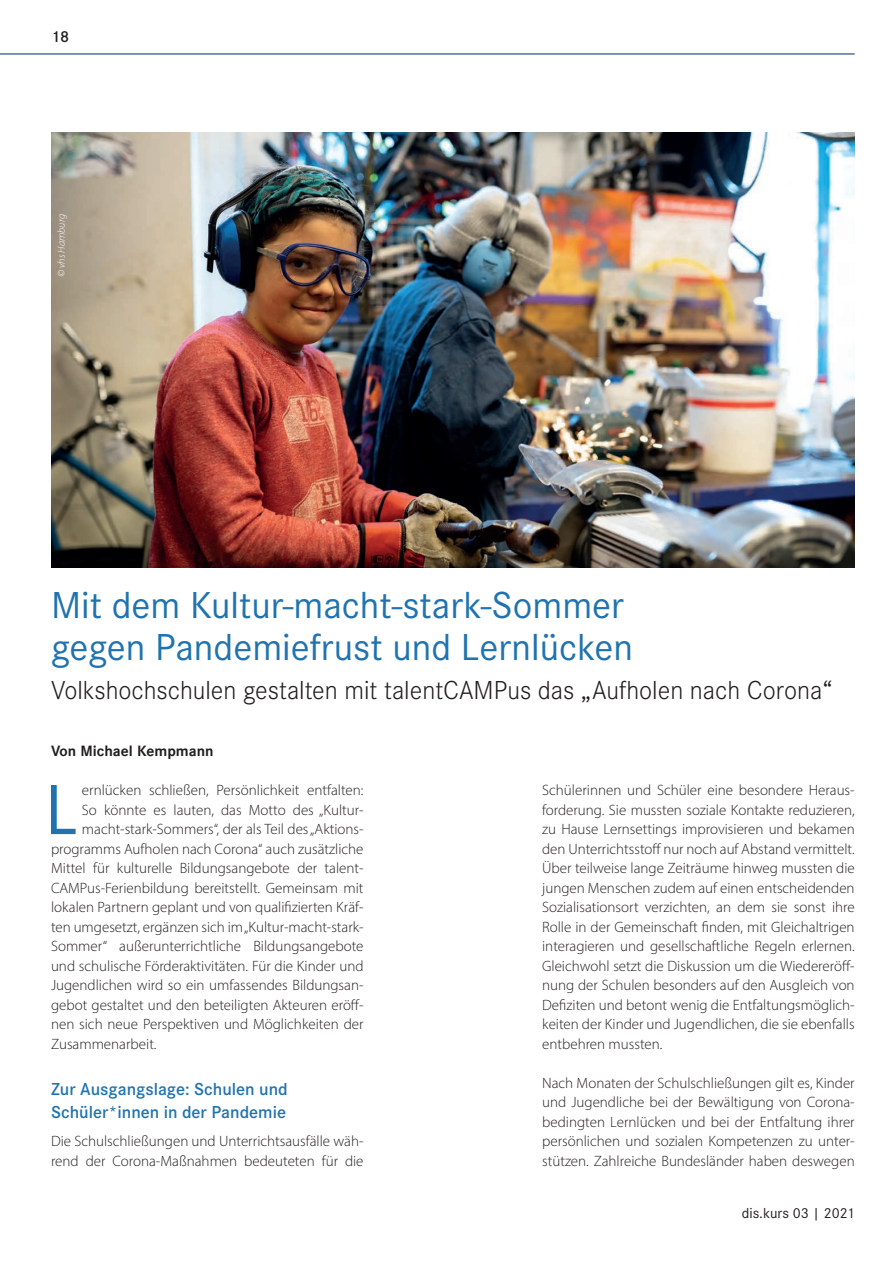
<style>
.page{position:relative;width:893px;height:1263px;background:#fff}
.page>*{position:absolute;margin:0;border:0;box-sizing:border-box;transform-origin:0 0}
._06B-Initial_Doss{font:72.9px "Myriad Pro";color:#2073ae;scale:.9 1}
._01B-Headline-Doss{font:39px/42px "Corporate S";color:#2073ae}
._02B-Subline{font:300 27px "Corporate S";color:#231f20}
._03B-ZUE_dos{font:600 18px/22.5px "Corporate S";color:#2073ae}
.t1{font:600 16.5px "Corporate S";color:#231f20}
._01A-fliesstext{font:300 15px/19.5px "Myriad Pro";color:#231f20;text-align:justify}
._06B-Initial_Doss-2{font:300 15px "Myriad Pro";color:#231f20}
.t2{font:15px "Corporate S";color:#231f20}
._00D-vonAutor{font:700 14.7px "Corporate SBQ";color:#231f20}
._03C-Fotonachweis{font:italic 300 10.5px "Myriad Pro";color:#fff}
</style>
<div class="page">
<hr style="left:0;top:54px;width:855px;height:1px;background:#002a5c">
<img style="left:51px;top:132px;width:804px;height:436px">
<p class="t1" style="left:51px;top:27px;width:20px">18</p>
<p class="_03C-Fotonachweis" style="left:55px;top:277px;width:65px;rotate:-90deg">© vhs Hamburg</p>
<p class="_01B-Headline-Doss" style="left:51px;top:585px;width:584px">Mit dem Kultur-macht-stark-Sommer gegen Pandemiefrust und Lernlücken</p>
<p class="_02B-Subline" style="left:51px;top:672px;width:783px">Volkshochschulen gestalten mit talentCAMPus das „Aufholen nach Corona“</p>
<p class="_00D-vonAutor" style="left:51px;top:742px;width:164px">Von Michael Kempmann</p>
<h3 class="_06B-Initial_Doss" style="left:46px;top:765px;width:36px">L</h3>
<h3 class="_06B-Initial_Doss-2" style="left:82px;top:781px;width:283px">ernlücken schließen, Persönlichkeit entfalten:</h3>
<h3 class="_06B-Initial_Doss-2" style="left:82px;top:800px;width:282px">So könnte es lauten, das Motto des „Kultur-</h3>
<h3 class="_06B-Initial_Doss-2" style="left:82px;top:820px;width:283px">macht-stark-Sommers“, der als Teil des „Aktions-</h3>
<h3 class="_06B-Initial_Doss-2" style="left:51px;top:839px;width:314px">programms Aufholen nach Corona“ auch zusätzliche</h3>
<h3 class="_06B-Initial_Doss-2" style="left:51px;top:859px;width:314px">Mittel für kulturelle Bildungsangebote der talent-</h3>
<h3 class="_06B-Initial_Doss-2" style="left:51px;top:878px;width:314px">CAMPus-Ferienbildung bereitstellt. Gemeinsam mit</h3>
<h3 class="_06B-Initial_Doss-2" style="left:51px;top:898px;width:314px">lokalen Partnern geplant und von qualifizierten Kräf-</h3>
<h3 class="_06B-Initial_Doss-2" style="left:51px;top:917px;width:313px">ten umgesetzt, ergänzen sich im „Kultur-macht-stark-</h3>
<h3 class="_06B-Initial_Doss-2" style="left:51px;top:937px;width:314px">Sommer“ außerunterrichtliche Bildungsangebote</h3>
<h3 class="_06B-Initial_Doss-2" style="left:51px;top:956px;width:314px">und schulische Förderaktivitäten. Für die Kinder und</h3>
<h3 class="_06B-Initial_Doss-2" style="left:51px;top:976px;width:314px">Jugendlichen wird so ein umfassendes Bildungsan-</h3>
<h3 class="_06B-Initial_Doss-2" style="left:51px;top:995px;width:314px">gebot gestaltet und den beteiligten Akteuren eröff-</h3>
<h3 class="_06B-Initial_Doss-2" style="left:51px;top:1015px;width:314px">nen sich neue Perspektiven und Möglichkeiten der</h3>
<h3 class="_06B-Initial_Doss-2" style="left:51px;top:1034px;width:107px">Zusammenarbeit.</h3>
<h3 class="_03B-ZUE_dos" style="left:51px;top:1078px;width:238px">Zur Ausgangslage: Schulen und<br>Schüler*innen in der Pandemie</h3>
<p class="_01A-fliesstext" style="left:51px;top:1131px;width:314px">Die Schulschließungen und Unterrichtsausfälle wäh&shy;rend der Corona-Maßnahmen bedeuteten für die</p>
<p class="_01A-fliesstext" style="left:542px;top:780px;width:314px">Schülerinnen und Schüler eine besondere Heraus&shy;forderung. Sie mussten soziale Kontakte reduzieren, zu Hause Lernsettings improvisieren und bekamen den Unterrichtsstoff nur noch auf Abstand vermittelt.<br>Über teilweise lange Zeiträume hinweg mussten die jungen Menschen zudem auf einen entscheidenden Sozialisationsort verzichten, an dem sie sonst ihre Rolle in der Gemeinschaft finden, mit Gleichaltrigen interagieren und gesellschaftliche Regeln erlernen.<br>Gleichwohl setzt die Diskussion um die Wiedereröff&shy;nung der Schulen besonders auf den Ausgleich von Defiziten und betont wenig die Entfaltungsmöglich&shy;keiten der Kinder und Jugendlichen, die sie ebenfalls entbehren mussten.</p>
<p class="_01A-fliesstext" style="left:542px;top:1073px;width:314px">Nach Monaten der Schulschließungen gilt es, Kinder und Jugendliche bei der Bewältigung von Corona&shy;bedingten Lernlücken und bei der Entfaltung ihrer persönlichen und sozialen Kompetenzen zu unter&shy;stützen. Zahlreiche Bundesländer haben deswegen</p>
<p class="t2" style="left:742px;top:1204px;width:114px">dis.kurs 03 | 2021</p>
</div>
